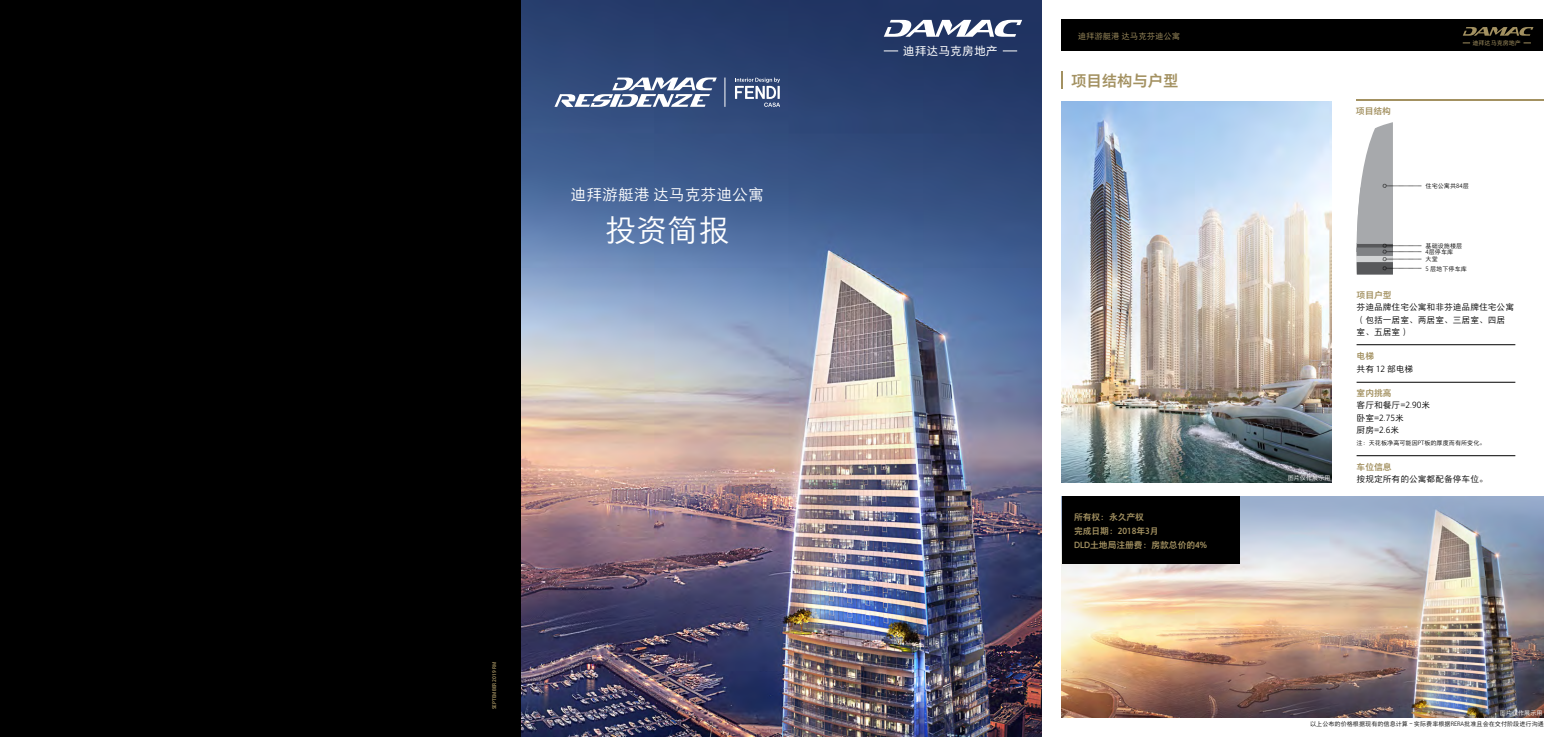
<style>
.page{position:relative;width:1563px;height:737px;background:#fff}
.page>*{position:absolute;margin:0;border:0;box-sizing:border-box;transform-origin:0 0}
.t1{font:31.15px "FZYOUHS 506 L GB1 0";color:#fff}
.t2{font:15.84px "FZYOUHS 506 L GB1 0";color:#fff}
.t3{font:15.4px "FZYOUHS 511 M GB1 0";color:#a39161}
.t4{font:11.9px "FZYOUHS 508 R GB1 0";color:#fff}
.t5{font:8.75px/12.2px "FZYOUHS 506 L GB1 0";color:#000}
.t6{font:8.75px/14px "FZYOUHS 511 M GB1 0";color:#a39161}
.t7{font:8.4px "FZYOUHS 506 L GB1 0";color:#a39161}
.t8{font:6.12px/6px "FZYOUHS 506 L GB1 0";color:#000}
.t9{font:6.12px "FZYOUHS 506 L GB1 0";color:#fff}
.t10{font:6.04px "FZYOUHS 508 R GB1 0";color:#a39161}
.t11{font:5.25px "FZYOUHS 511 M GB1 0";color:#a39161}
</style>
<div class="page">
<img style="left:521px;top:0;width:521px;height:737px">
<div style="left:1062px;top:20px;width:481px;height:31px;background:#000"></div>
<svg style="left:1062px;top:72px;width:1px;height:17px"></svg>
<div style="left:0;top:0;width:521px;height:737px;background:#000"></div>
<img style="left:1062px;top:496px;width:481px;height:221px">
<div style="left:1062px;top:496px;width:177px;height:68px;background:#000"></div>
<img style="left:1062px;top:102px;width:269px;height:380px">
<svg style="left:554px;top:78px;width:163px;height:29px"></svg>
<svg style="left:735px;top:78px;width:45px;height:29px"></svg>
<svg style="left:725px;top:78px;width:1px;height:29px"></svg>
<hr style="left:1356px;top:344px;width:159px;height:1px;background:#000">
<hr style="left:1356px;top:382px;width:159px;height:1px;background:#000">
<hr style="left:1356px;top:455px;width:159px;height:1px;background:#000">
<svg style="left:1356px;top:122px;width:65px;height:152px"></svg>
<hr style="left:1356px;top:99px;width:187px;height:2px;background:#a39161">
<svg style="left:884px;top:20px;width:138px;height:17px"></svg>
<svg style="left:1003px;top:51px;width:14px;height:1px"></svg>
<svg style="left:884px;top:51px;width:14px;height:1px"></svg>
<svg style="left:1462px;top:27px;width:71px;height:9px"></svg>
<h2 class="t2" style="left:570px;top:186px;width:195px">迪拜游艇港 达马克芬迪公寓</h2>
<h1 class="t1" style="left:605px;top:213px;width:126px">投资简报</h1>
<p class="t11" style="left:491px;top:709px;width:48px;rotate:-90deg">SEPTEMBER 2019 RM</p>
<h3 class="t4" style="left:903px;top:44px;width:96px">迪拜达马克房地产</h3>
<h3 class="t7" style="left:1077px;top:31px;width:104px">迪拜游艇港 达马克芬迪公寓</h3>
<h3 class="t3" style="left:1071px;top:72px;width:109px">项目结构与户型</h3>
<h3 class="t6" style="left:1074px;top:510px;width:135px">所有权：永久产权<br>完成日期：2018年3月<br>DLD土地局注册费：房款总价的4%</h3>
<h3 class="t6" style="left:1356px;top:104px;width:36px">项目结构</h3>
<p class="t10" style="left:1472px;top:40px;width:50px">迪拜达马克房地产</p>
<p class="t9" style="left:1287px;top:474px;width:44px">图片仅作展示用</p>
<p class="t8" style="left:1425px;top:183px;width:45px">住宅公寓共84层</p>
<p class="t8" style="left:1425px;top:243px;width:38px">基础设施楼层<br>4层停车库</p>
<p class="t8" style="left:1425px;top:255px;width:43px;line-height:9.2px">大堂<br>5 层地下停车库</p>
<h3 class="t6" style="left:1356px;top:288px;width:36px">项目户型</h3>
<h3 class="t5" style="left:1356px;top:301px;width:159px">芬迪品牌住宅公寓和非芬迪品牌住宅公寓（包括一居室、两居室、三居室、四居室、五居室）</h3>
<h3 class="t6" style="left:1356px;top:349px;width:19px">电梯</h3>
<h3 class="t5" style="left:1356px;top:363px;width:58px">共有 12 部电梯</h3>
<h3 class="t6" style="left:1356px;top:386px;width:36px">室内挑高</h3>
<h3 class="t5" style="left:1356px;top:399px;width:75px">客厅和餐厅=2.90米卧室=2.75米<br>厨房=2.6米</h3>
<p class="t8" style="left:1356px;top:440px;width:131px">注：天花板净高可能因PT板的厚度而有所变化。</p>
<h3 class="t6" style="left:1356px;top:460px;width:36px">车位信息</h3>
<h3 class="t5" style="left:1356px;top:473px;width:133px">按规定所有的公寓都配备停车位。</h3>
<p class="t9" style="left:1499px;top:709px;width:44px">图片仅作展示用</p>
<p class="t8" style="left:1310px;top:720px;width:235px">以上公布的价格根据现有的信息计算 - 实际费率根据RERA批准且会在交付阶段进行沟通</p>
</div>
